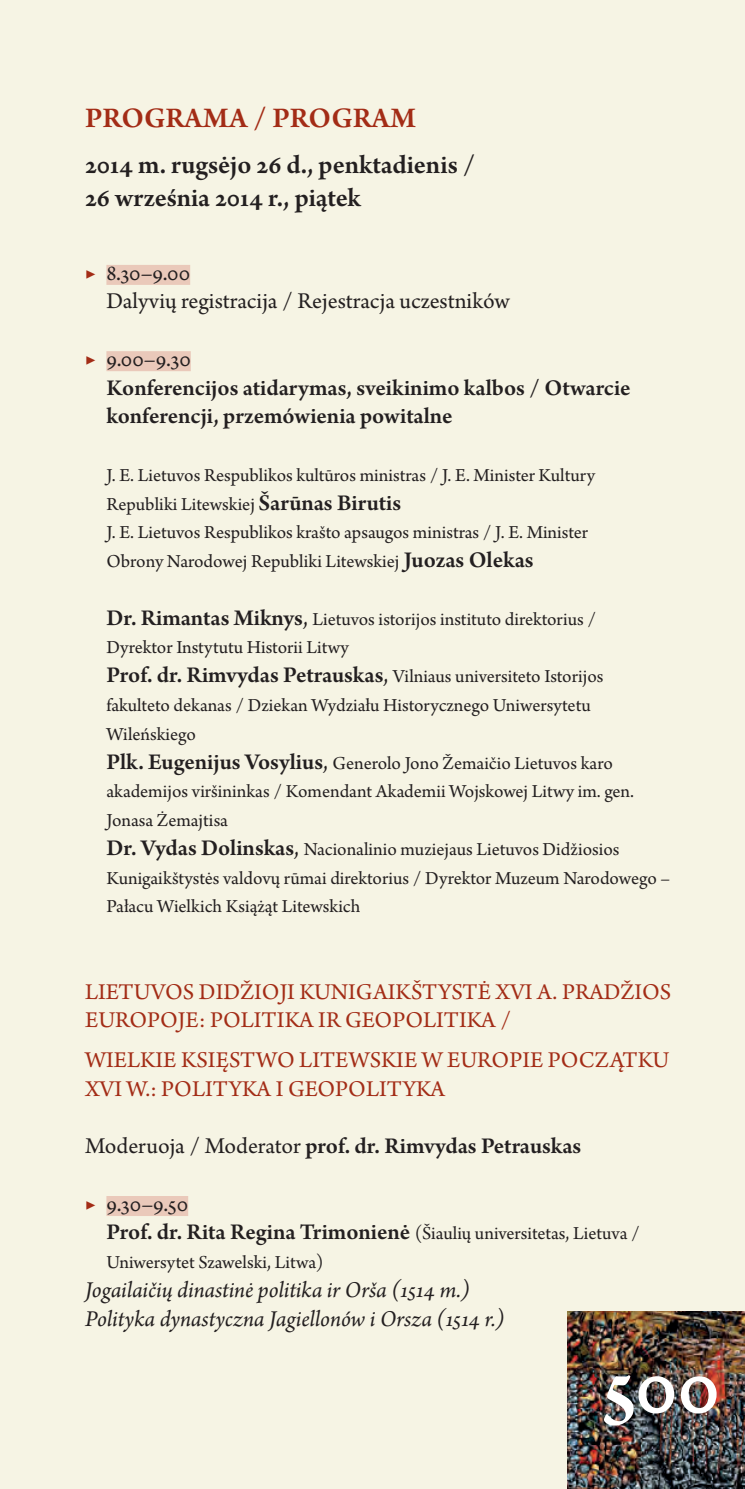
<style>
.page{position:relative;width:745px;height:1489px;background:#fff}
.page>*{position:absolute;margin:0;border:0;box-sizing:border-box;transform-origin:0 0}
.Tekstas{font:600 30px "Arno Pro";color:#a32c16}
.Tekstas-2{font:600 27.5px "Arno Pro";letter-spacing:-.005em;color:#231f20}
.SKyriams_konferencij{font:23.75px/28.8px "Arno Pro";color:#a32c16}
.Tekstas-3{font:600 23.75px/28.8px "Arno Pro";color:#231f20}
.Tekstas_be{font:italic 23.75px "Arno Pro";letter-spacing:-.005em;color:#231f20}
.Tekstas-4{font:23.75px "Arno Pro";color:#231f20}
.tekstas_trikampiukui{font:23.75px "Arno Pro";letter-spacing:-.005em;color:#231f20}
.Tekstas-5{font:19.25px/28.8px "Arno Pro";letter-spacing:-.005em;color:#231f20}
.s1{font-weight:600;color:#a32c16}
.s2{font-weight:600;font-size:23.75px}
.s3{font-size:23.75px}
.s4{font-weight:400}
</style>
<div class="page">
<div style="left:0;top:0;width:744px;height:1488px;background:#f6f4e4"></div>
<img style="left:567px;top:1311px;width:177px;height:177px">
<img style="left:603px;top:1374px;width:113px;height:51px">
<div style="left:106px;top:265px;width:84px;height:20px;background:#eac9ba"></div>
<div style="left:106px;top:351px;width:85px;height:20px;background:#eac9ba"></div>
<div style="left:106px;top:1195px;width:82px;height:20px;background:#eac9ba"></div>
<p class="Tekstas" style="left:85px;top:100px;width:332px">PROGRAMA / PROGRAM</p>
<p class="Tekstas-2" style="left:85px;top:149px;width:391px">2014 m. rugsėjo 26 d., penktadienis /</p>
<p class="Tekstas-2" style="left:85px;top:182px;width:277px">26 września 2014 r., piątek</p>
<p class="tekstas_trikampiukui" style="left:85px;top:259px;width:106px"><span class="s1">▶</span> 8.30–9.00</p>
<p class="Tekstas-4" style="left:106px;top:287px;width:405px">Dalyvių registracija / Rejestracja uczestników</p>
<p class="tekstas_trikampiukui" style="left:85px;top:345px;width:107px"><span class="s1">▶</span> 9.00–9.30</p>
<p class="Tekstas-3" style="left:106px;top:374px;width:525px">Konferencijos atidarymas, sveikinimo kalbos / Otwarcie konferencji, przemówienia powitalne</p>
<p class="Tekstas-5" style="left:106px;top:461px;width:490px">J. E. Lietuvos Respublikos kultūros ministras / J. E. Minister Kultury<br>Republiki Litewskiej <span class="s2">Šarūnas Birutis</span></p>
<p class="Tekstas-5" style="left:106px;top:519px;width:483px">J. E. Lietuvos Respublikos krašto apsaugos ministras / J. E. Minister<br>Obrony Narodowej Republiki Litewskiej <span class="s2">Juozas Olekas</span></p>
<p class="Tekstas-5" style="left:106px;top:605px;width:491px"><span class="s2">Dr. Rimantas Miknys</span><span class="s3">,</span> Lietuvos istorijos instituto direktorius /<br>Dyrektor Instytutu Historii Litwy</p>
<p class="Tekstas-5" style="left:106px;top:663px;width:498px"><span class="s2">Prof. dr. Rimvydas Petrauskas</span><span class="s3">,</span> Vilniaus universiteto Istorijos fakulteto dekanas / Dziekan Wydziału Historycznego Uniwersytetu<br>Wileńskiego</p>
<p class="Tekstas-5" style="left:106px;top:749px;width:529px"><span class="s2">Plk. Eugenijus Vosylius</span><span class="s3">,</span> Generolo Jono Žemaičio Lietuvos karo akademijos viršininkas / Komendant Akademii Wojskowej Litwy im. gen.<br>Jonasa Żemajtisa</p>
<p class="Tekstas-5" style="left:106px;top:835px;width:565px"><span class="s2">Dr. Vydas Dolinskas</span><span class="s3">,</span> Nacionalinio muziejaus Lietuvos Didžiosios<br>Kunigaikštystės valdovų rūmai direktorius / Dyrektor Muzeum Narodowego –<br>Pałacu Wielkich Książąt Litewskich</p>
<p class="SKyriams_konferencij" style="left:85px;top:978px;width:587px">LIETUVOS DIDŽIOJI KUNIGAIKŠTYSTĖ XVI A. PRADŽIOS<br>EUROPOJE: POLITIKA IR GEOPOLITIKA /</p>
<p class="SKyriams_konferencij" style="left:85px;top:1046px;width:585px">WIELKIE KSIĘSTWO LITEWSKIE W EUROPIE POCZĄTKU<br>XVI W.: POLITYKA I GEOPOLITYKA</p>
<p class="Tekstas-3" style="left:85px;top:1132px;width:497px"><span class="s4">Moderuoja / Moderator</span> prof. dr. Rimvydas Petrauskas</p>
<p class="tekstas_trikampiukui" style="left:85px;top:1189px;width:104px"><span class="s1">▶</span> 9.30–9.50</p>
<p class="Tekstas-5" style="left:106px;top:1220px;width:534px"><span class="s2">Prof. dr. Rita Regina Trimonienė</span> (Šiaulių universitetas, Lietuva /<br>Uniwersytet Szawelski, Litwa)</p>
<p class="Tekstas_be" style="left:85px;top:1275px;width:386px">Jogailaičių dinastinė politika ir Orša (1514 m.)</p>
<p class="Tekstas_be" style="left:85px;top:1304px;width:421px">Polityka dynastyczna Jagiellonów i Orsza (1514 r.)</p>
</div>
